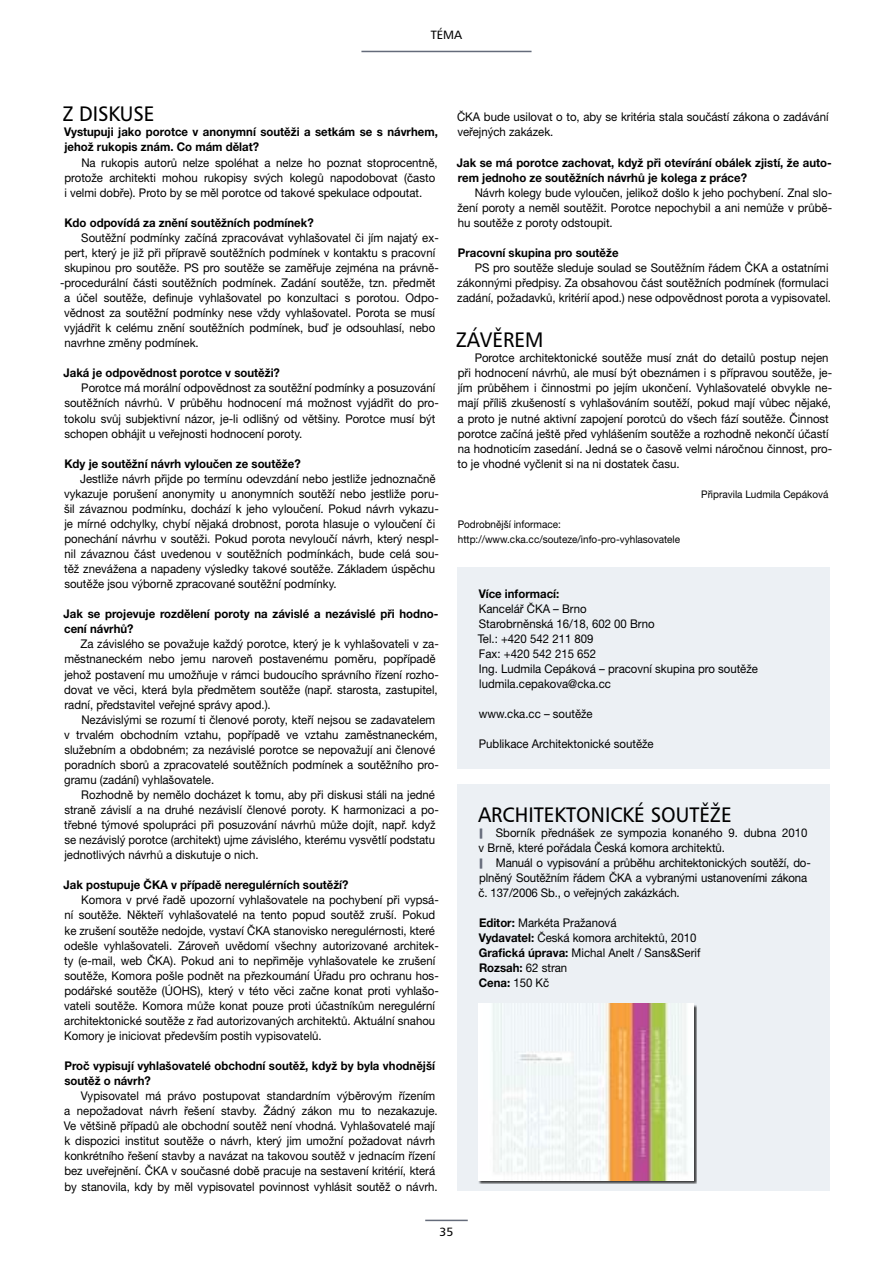
<style>
.page{position:relative;width:893px;height:1263px;background:#fff}
.page>*{position:absolute;margin:0;border:0;box-sizing:border-box;transform-origin:0 0}
._4_mezitutulek_větší{font:21px "Humanist 777 BTCE Roman B";color:#000;scale:.95 1}
._1_základní_text{font:12px/15px "Helvetica Neue CE";color:#000;scale:.95 1}
._2_základní_text_tuč{font:700 12px/15px "Helvetica Neue CE";color:#000;scale:.95 1}
._1_základní_text_bez{font:12px "Helvetica Neue CE";color:#000;scale:.95 1}
._1_základní_s_odrážk{font:12px/15px "Helvetica Neue CE";letter-spacing:-.01em;color:#000;scale:.95 1}
._1_základní_text_bez-2{font:700 12px "Helvetica Neue CE";color:#000;scale:.95 1}
._2_základní_text_tuč-2{font:12px "Helvetica Neue CE";color:#000;scale:.95 1}
.t1{font:12px "Humanist 777 BTCE Roman B";color:#000}
._7_poznamka_na_konci{font:10.5px "Helvetica Neue CE";color:#000;scale:.95 1}
._6_podpisy_autorů{font:10.5px "Helvetica Neue CE";color:#000;scale:.95 1}
.s1{color:#646b7a}
.s2{font-weight:700}
.s3{font-weight:400}
</style>
<div class="page">
<hr style="left:425px;top:1220px;width:43px;height:1px;background:#646b7a">
<hr style="left:361px;top:51px;width:170px;height:1px;background:#646b7a">
<div style="left:457px;top:567px;width:372px;height:202px;background:#ecf0f4"></div>
<div style="left:457px;top:784px;width:372px;height:406px;background:#ecf0f4"></div>
<div style="left:478px;top:1004px;width:219px;height:180px;background:#000;opacity:.75"></div>
<img style="left:478px;top:1004px;width:215px;height:176px">
<p class="t1" style="left:431px;top:28px;width:33px">TÉMA</p>
<p class="_4_mezitutulek_větší" style="left:63px;top:100px;width:98px">Z DISKUSE</p>
<p class="_2_základní_text_tuč" style="left:64px;top:125px;width:395px">Vystupuji jako porotce v anonymní soutěži a setkám se s návrhem, jehož rukopis znám. Co mám dělat?</p>
<p class="_1_základní_text" style="left:64px;top:155px;width:394px;text-indent:17px">Na rukopis autorů nelze spoléhat a nelze ho poznat stoprocentně, protože architekti mohou rukopisy svých kolegů napodobovat (často i velmi dobře). Proto by se měl porotce od takové spekulace odpoutat.</p>
<p class="_2_základní_text_tuč" style="left:64px;top:215px;width:264px">Kdo odpovídá za znění soutěžních podmínek?</p>
<p class="_1_základní_text" style="left:81px;top:230px;width:378px">Soutěžní podmínky začíná zpracovávat vyhlašovatel či jím najatý ex-</p>
<p class="_1_základní_text" style="left:64px;top:245px;width:392px">pert, který je již při přípravě soutěžních podmínek v kontaktu s pracovní</p>
<p class="_1_základní_text" style="left:64px;top:260px;width:396px">skupinou pro soutěže. PS pro soutěže se zaměřuje zejména na právně-</p>
<p class="_1_základní_text" style="left:60px;top:275px;width:397px">-procedurální části soutěžních podmínek. Zadání soutěže, tzn. předmět</p>
<p class="_1_základní_text" style="left:64px;top:290px;width:396px">a účel soutěže, definuje vyhlašovatel po konzultaci s porotou. Odpo-</p>
<p class="_1_základní_text" style="left:64px;top:305px;width:392px">vědnost za soutěžní podmínky nese vždy vyhlašovatel. Porota se musí</p>
<p class="_1_základní_text" style="left:64px;top:320px;width:392px">vyjádřit k celému znění soutěžních podmínek, buď je odsouhlasí, nebo</p>
<p class="_1_základní_text" style="left:64px;top:335px;width:143px">navrhne změny podmínek.</p>
<p class="_2_základní_text_tuč" style="left:64px;top:366px;width:229px">Jaká je odpovědnost porotce v soutěži?</p>
<p class="_1_základní_text" style="left:64px;top:381px;width:396px;text-indent:17px">Porotce má morální odpovědnost za soutěžní podmínky a posuzování soutěžních návrhů. V průběhu hodnocení má možnost vyjádřit do pro&shy;tokolu svůj subjektivní názor, je-li odlišný od většiny. Porotce musí být schopen obhájit u veřejnosti hodnocení poroty.</p>
<p class="_2_základní_text_tuč" style="left:64px;top:456px;width:250px">Kdy je soutěžní návrh vyloučen ze soutěže?</p>
<p class="_1_základní_text" style="left:64px;top:471px;width:396px;text-indent:16px">Jestliže návrh přijde po termínu odevzdání nebo jestliže jednoznačně vykazuje porušení anonymity u anonymních soutěží nebo jestliže poru&shy;šil závaznou podmínku, dochází k jeho vyloučení. Pokud návrh vykazu&shy;je mírné odchylky, chybí nějaká drobnost, porota hlasuje o vyloučení či ponechání návrhu v soutěži. Pokud porota nevyloučí návrh, který nespl&shy;nil závaznou část uvedenou v soutěžních podmínkách, bude celá sou&shy;těž znevážena a napadeny výsledky takové soutěže. Základem úspěchu soutěže jsou výborně zpracované soutěžní podmínky.</p>
<p class="_2_základní_text_tuč" style="left:64px;top:607px;width:396px">Jak se projevuje rozdělení poroty na závislé a nezávislé při hodno&shy;cení návrhů?</p>
<p class="_1_základní_text" style="left:64px;top:637px;width:396px;text-indent:16px">Za závislého se považuje každý porotce, který je k vyhlašovateli v za&shy;městnaneckém nebo jemu naroveň postavenému poměru, popřípadě jehož postavení mu umožňuje v rámci budoucího správního řízení rozho&shy;dovat ve věci, která byla předmětem soutěže (např. starosta, zastupitel, radní, představitel veřejné správy apod.).</p>
<p class="_1_základní_text" style="left:64px;top:712px;width:396px;text-indent:17px">Nezávislými se rozumí ti členové poroty, kteří nejsou se zadavatelem v trvalém obchodním vztahu, popřípadě ve vztahu zaměstnaneckém, služebním a obdobném; za nezávislé porotce se nepovažují ani členové poradních sborů a zpracovatelé soutěžních podmínek a soutěžního pro&shy;gramu (zadání) vyhlašovatele.</p>
<p class="_1_základní_text" style="left:64px;top:787px;width:396px;text-indent:17px">Rozhodně by nemělo docházet k tomu, aby při diskusi stáli na jedné straně závislí a na druhé nezávislí členové poroty. K harmonizaci a po&shy;třebné týmové spolupráci při posuzování návrhů může dojít, např. když se nezávislý porotce (architekt) ujme závislého, kterému vysvětlí podstatu jednotlivých návrhů a diskutuje o nich.</p>
<p class="_2_základní_text_tuč" style="left:64px;top:878px;width:302px">Jak postupuje ČKA v případě neregulérních soutěží?</p>
<p class="_1_základní_text" style="left:64px;top:893px;width:396px;text-indent:17px">Komora v prvé řadě upozorní vyhlašovatele na pochybení při vypsá&shy;ní soutěže. Někteří vyhlašovatelé na tento popud soutěž zruší. Pokud ke zrušení soutěže nedojde, vystaví ČKA stanovisko neregulérnosti, které odešle vyhlašovateli. Zároveň uvědomí všechny autorizované architek&shy;ty (e-mail, web ČKA). Pokud ani to nepřiměje vyhlašovatele ke zrušení soutěže, Komora pošle podnět na přezkoumání Úřadu pro ochranu hos&shy;podářské soutěže (ÚOHS), který v této věci začne konat proti vyhlašo&shy;vateli soutěže. Komora může konat pouze proti účastníkům neregulérní architektonické soutěže z řad autorizovaných architektů. Aktuální snahou Komory je iniciovat především postih vypisovatelů.</p>
<p class="_2_základní_text_tuč" style="left:64px;top:1058px;width:392px">Proč vypisují vyhlašovatelé obchodní soutěž, když by byla vhodnější soutěž o návrh?</p>
<p class="_1_základní_text" style="left:64px;top:1088px;width:395px;text-indent:17px">Vypisovatel má právo postupovat standardním výběrovým řízením a nepožadovat návrh řešení stavby. Žádný zákon mu to nezakazuje.<br>Ve většině případů ale obchodní soutěž není vhodná. Vyhlašovatelé mají k dispozici institut soutěže o návrh, který jim umožní požadovat návrh konkrétního řešení stavby a navázat na takovou soutěž v jednacím řízení bez uveřejnění. ČKA v současné době pracuje na sestavení kritérií, která by stanovila, kdy by měl vypisovatel povinnost vyhlásit soutěž o návrh.</p>
<p class="_1_základní_text" style="left:457px;top:110px;width:393px">ČKA bude usilovat o to, aby se kritéria stala součástí zákona o zadávání veřejných zakázek.</p>
<p class="_2_základní_text_tuč" style="left:457px;top:155px;width:396px">Jak se má porotce zachovat, když při otevírání obálek zjistí, že auto&shy;rem jednoho ze soutěžních návrhů je kolega z práce?</p>
<p class="_1_základní_text" style="left:457px;top:185px;width:396px;text-align:justify;text-indent:17px">Návrh kolegy bude vyloučen, jelikož došlo k jeho pochybení. Znal slo&shy;žení poroty a neměl soutěžit. Porotce nepochybil a ani nemůže v průbě&shy;hu soutěže z poroty odstoupit.</p>
<p class="_2_základní_text_tuč" style="left:458px;top:245px;width:171px">Pracovní skupina pro soutěže</p>
<p class="_1_základní_text" style="left:457px;top:260px;width:395px;text-indent:17px">PS pro soutěže sleduje soulad se Soutěžním řádem ČKA a ostatními zákonnými předpisy. Za obsahovou část soutěžních podmínek (formulaci zadání, požadavků, kritérií apod.) nese odpovědnost porota a vypisovatel.</p>
<p class="_4_mezitutulek_větší" style="left:456px;top:326px;width:94px">ZÁVĚREM</p>
<p class="_1_základní_text" style="left:458px;top:351px;width:396px;text-indent:17px">Porotce architektonické soutěže musí znát do detailů postup nejen při hodnocení návrhů, ale musí být obeznámen i s přípravou soutěže, je&shy;jím průběhem i činnostmi po jejím ukončení. Vyhlašovatelé obvykle ne&shy;mají příliš zkušeností s vyhlašováním soutěží, pokud mají vůbec nějaké, a proto je nutné aktivní zapojení porotců do všech fází soutěže. Činnost porotce začíná ještě před vyhlášením soutěže a rozhodně nekončí účastí na hodnoticím zasedání. Jedná se o časově velmi náročnou činnost, pro&shy;to je vhodné vyčlenit si na ni dostatek času.</p>
<p class="_6_podpisy_autorů" style="left:701px;top:488px;width:135px">Připravila Ludmila Cepáková</p>
<p class="_7_poznamka_na_konci" style="left:458px;top:518px;width:110px">Podrobnější informace:</p>
<p class="_7_poznamka_na_konci" style="left:458px;top:533px;width:235px">http://www.cka.cc/souteze/info-pro-vyhlasovatele</p>
<p class="_2_základní_text_tuč" style="left:479px;top:586px;width:86px">Více informací:</p>
<p class="_2_základní_text_tuč-2" style="left:479px;top:602px;width:115px">Kancelář ČKA – Brno</p>
<p class="_1_základní_text_bez" style="left:479px;top:617px;width:187px">Starobrněnská 16/18, 602 00 Brno</p>
<p class="_1_základní_text_bez" style="left:478px;top:632px;width:123px">Tel.: +420 542 211 809</p>
<p class="_1_základní_text_bez" style="left:479px;top:647px;width:125px">Fax: +420 542 215 652</p>
<p class="_1_základní_text_bez" style="left:479px;top:662px;width:295px">Ing. Ludmila Cepáková – pracovní skupina pro soutěže</p>
<p class="_1_základní_text_bez" style="left:479px;top:677px;width:140px">ludmila.cepakova@cka.cc</p>
<p class="_1_základní_text_bez" style="left:479px;top:707px;width:121px">www.cka.cc – soutěže</p>
<p class="_1_základní_text_bez" style="left:479px;top:737px;width:186px">Publikace Architektonické soutěže</p>
<p class="_4_mezitutulek_větší" style="left:478px;top:801px;width:268px">ARCHITEKTONICKÉ SOUTĚŽE</p>
<p class="_1_základní_s_odrážk" style="left:479px;top:825px;width:347px"><span class="s1">▎</span> Sborník přednášek ze sympozia konaného 9. dubna 2010 v Brně, které pořádala Česká komora architektů.</p>
<p class="_1_základní_s_odrážk" style="left:478px;top:855px;width:351px"><span class="s1">▎</span> Manuál o vypisování a průběhu architektonických soutěží, do&shy;plněný Soutěžním řádem ČKA a vybranými ustanoveními zákona č. 137/2006 Sb., o veřejných zakázkách.</p>
<p class="_1_základní_text_bez" style="left:479px;top:916px;width:146px"><span class="s2">Editor:</span> Markéta Pražanová</p>
<p class="_1_základní_text_bez" style="left:479px;top:931px;width:231px"><span class="s2">Vydavatel:</span> Česká komora architektů, 2010</p>
<p class="_1_základní_text_bez" style="left:479px;top:946px;width:235px"><span class="s2">Grafická úprava:</span> Michal Anelt / Sans&amp;Serif</p>
<p class="_1_základní_text_bez-2" style="left:479px;top:961px;width:94px">Rozsah: <span class="s3">62 stran</span></p>
<p class="_1_základní_text_bez-2" style="left:479px;top:976px;width:76px">Cena: <span class="s3">150 Kč</span></p>
<p class="t1" style="left:440px;top:1224px;width:15px">35</p>
</div>
